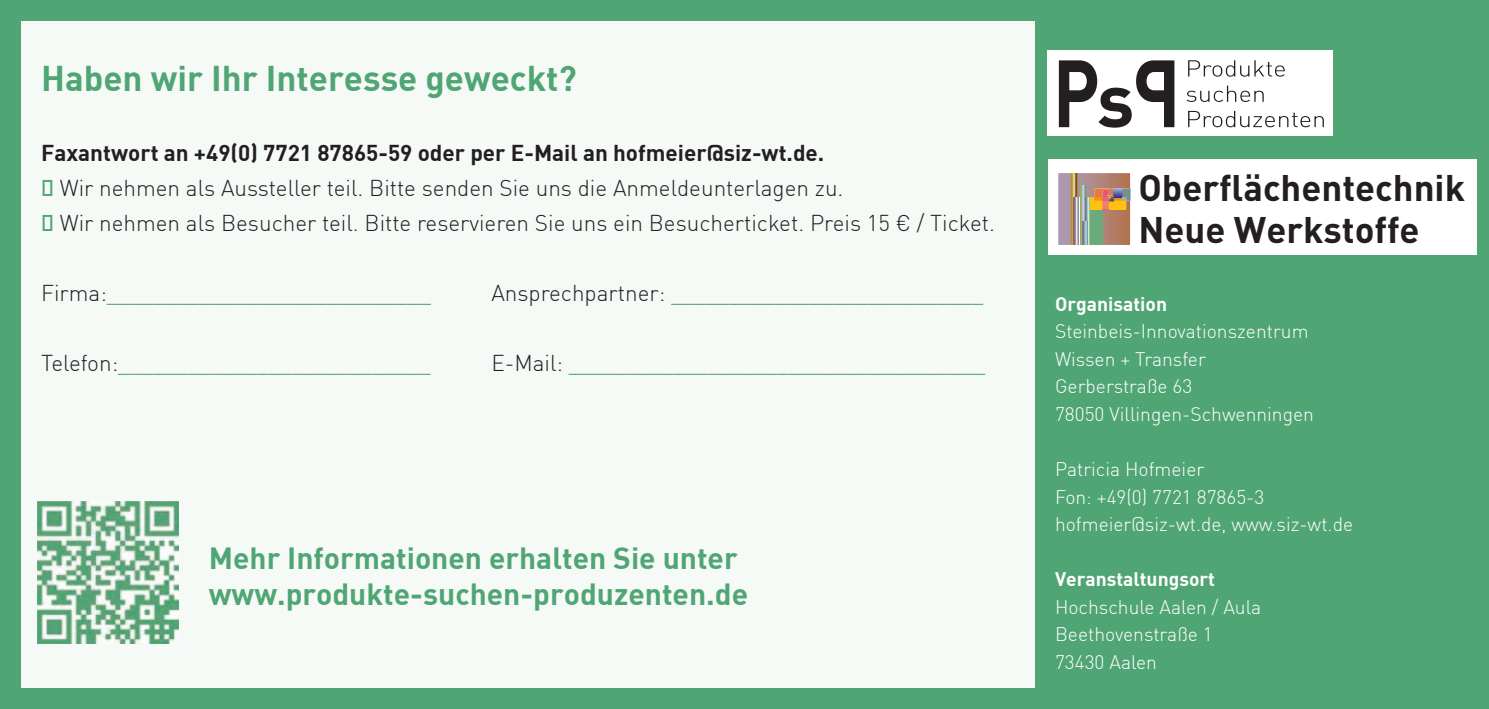
<style>
.page{position:relative;width:1489px;height:709px;background:#fff}
.page>*{position:absolute;margin:0;border:0;box-sizing:border-box;transform-origin:0 0}
.t1{font:36.5px/42.5px "DIN Bold";color:#231f20}
.t2{font:35px "DIN Bold";color:#50a574}
.t3{font:30px/36px "DIN Bold";color:#50a574}
.t4{font:300 22.5px "DIN";color:#50a574}
.t5{font:300 22.5px "DIN";color:#231f20}
.t6{font:22.5px "DIN Bold";color:#231f20}
.t7{font:300 19.25px/27.5px "DIN";color:#fff}
.t8{font:19.25px "DIN Bold";color:#fff}
.s1{color:#231f20}
</style>
<div class="page">
<div style="left:0;top:0;width:1488px;height:709px;background:#50a574"></div>
<div style="left:21px;top:21px;width:1014px;height:666px;background:#f6faf7"></div>
<div style="left:1048px;top:159px;width:428px;height:96px;background:#fff"></div>
<svg style="left:1058px;top:173px;width:71px;height:72px;background:#ad957d"></svg>
<div style="left:1047px;top:50px;width:285px;height:86px;background:#fff"></div>
<svg style="left:1058px;top:60px;width:116px;height:68px"></svg>
<svg style="left:1188px;top:60px;width:96px;height:17px"></svg>
<svg style="left:1186px;top:86px;width:77px;height:16px"></svg>
<svg style="left:1188px;top:111px;width:135px;height:16px"></svg>
<img style="left:37px;top:502px;width:142px;height:141px">
<p class="t2" style="left:41px;top:55px;width:537px">Haben wir Ihr Interesse geweckt?</p>
<p class="t6" style="left:41px;top:138px;width:784px">Faxantwort an +49(0) 7721 87865-59 oder per E-Mail an hofmeier@siz-wt.de.</p>
<p class="t5" style="left:60px;top:174px;width:785px">Wir nehmen als Aussteller teil. Bitte senden Sie uns die Anmeldeunterlagen zu.</p>
<p class="t5" style="left:60px;top:209px;width:936px">Wir nehmen als Besucher teil. Bitte reservieren Sie uns ein Besucherticket. Preis 15 € / Ticket.</p>
<p class="t4" style="left:41px;top:279px;width:391px"><span class="s1">Firma:</span>____________________________</p>
<p class="t4" style="left:491px;top:279px;width:493px"><span class="s1">Ansprechpartner:</span> ___________________________</p>
<p class="t4" style="left:41px;top:349px;width:391px"><span class="s1">Telefon:</span>___________________________</p>
<p class="t4" style="left:491px;top:349px;width:495px"><span class="s1">E-Mail:</span> ____________________________________</p>
<p class="t3" style="left:209px;top:539px;width:541px">Mehr Informationen erhalten Sie unter www.produkte-suchen-produzenten.de</p>
<p class="t1" style="left:1138px;top:165px;width:328px">Oberflächentechnik<br>Neue Werkstoffe</p>
<p class="t8" style="left:1054px;top:291px;width:113px">Organisation</p>
<p class="t7" style="left:1054px;top:317px;width:255px">Steinbeis-Innovationszentrum<br>Wissen + Transfer</p>
<p class="t7" style="left:1054px;top:372px;width:139px">Gerberstraße 63</p>
<p class="t7" style="left:1054px;top:400px;width:260px">78050 Villingen-Schwenningen</p>
<p class="t7" style="left:1054px;top:455px;width:151px">Patricia Hofmeier</p>
<p class="t7" style="left:1054px;top:482px;width:211px">Fon: +49(0) 7721 87865-3</p>
<p class="t7" style="left:1054px;top:510px;width:299px">hofmeier@siz-wt.de, www.siz-wt.de</p>
<p class="t8" style="left:1054px;top:566px;width:161px">Veranstaltungsort</p>
<p class="t7" style="left:1054px;top:592px;width:208px">Hochschule Aalen / Aula</p>
<p class="t7" style="left:1054px;top:620px;width:159px">Beethovenstraße 1</p>
<p class="t7" style="left:1054px;top:647px;width:103px">73430 Aalen</p>
</div>
